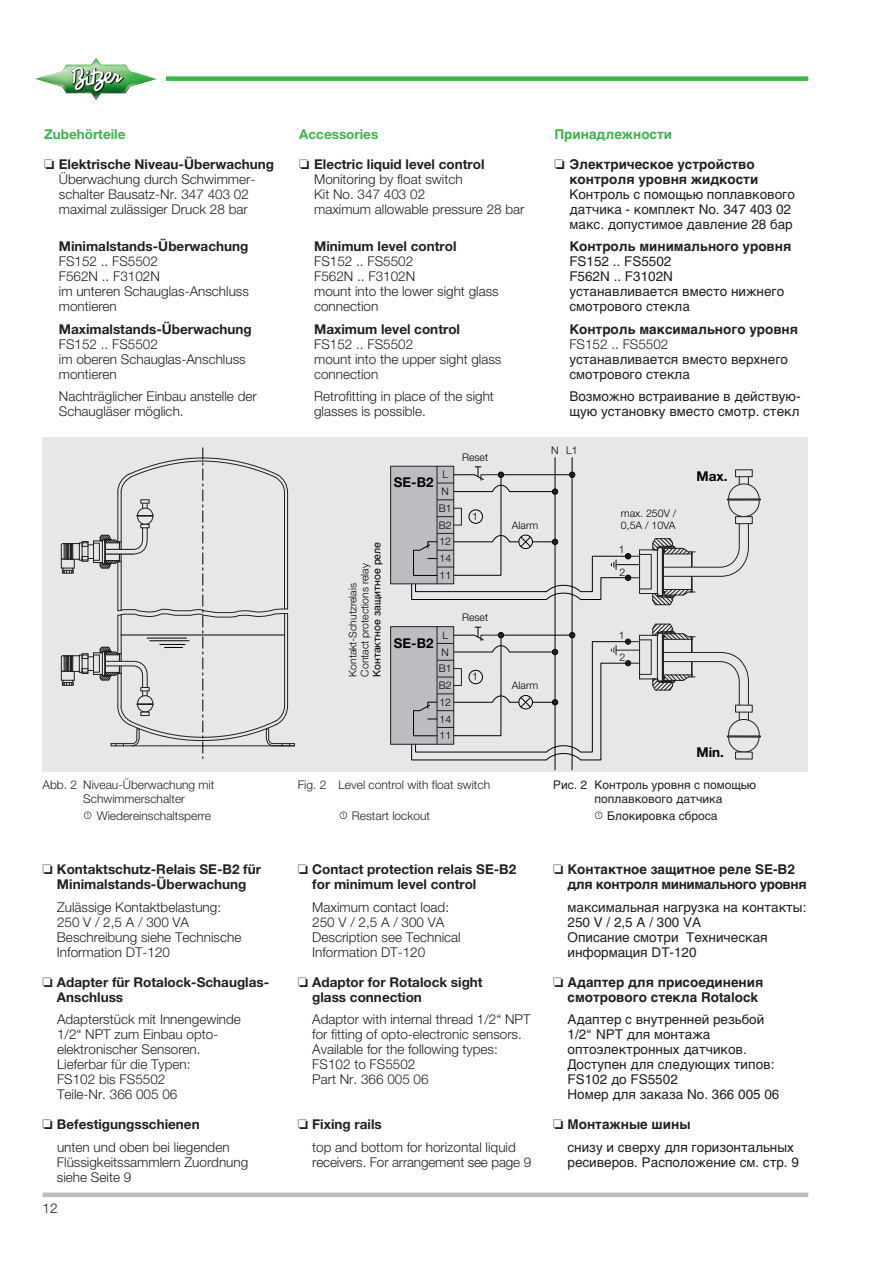
<style>
.page{position:relative;width:893px;height:1263px;background:#fff}
.page>*{position:absolute;margin:0;border:0;box-sizing:border-box;transform-origin:0 0}
.t1{font:300 13.5px/15px "Helvetica Neue";color:#231f20}
.t2{font:13.5px/15px "Helvetica Cyr Upright";color:#231f20}
.t3{font:700 13.5px/15px "Helvetica Neue";color:#231f20}
.t4{font:700 13.5px/15px "Helvetica Cyr";color:#231f20}
.t5{font:700 13.5px/15px "Helvetica Cyr";letter-spacing:-.03em;color:#231f20}
.t6{font:700 13.5px "Helvetica Neue";color:#3ab54a}
.t7{font:700 13.5px "Helvetica Neue";color:#010202}
.t8{font:700 13.5px "Helvetica Cyr";color:#3ab54a}
.t9{font:300 12px/14.4px "Helvetica Neue";color:#231f20}
.t10{font:12px/14.7px "Helvetica Cyr Upright";color:#231f20}
.t11{font:300 10.5px/12.1px "Helvetica Neue";color:#010202}
.t12{font:10.5px "Helvetica Cyr Upright";color:#010202}
.t13{font:300 6px "Helvetica Neue";color:#231f20}
.s1{font-weight:700}
</style>
<div class="page">
<div style="left:43px;top:437px;width:765px;height:334px;background:#e6e7e9"></div>
<hr style="left:554px;top:457px;width:1px;height:313px;background:#010202">
<hr style="left:571px;top:457px;width:1px;height:313px;background:#010202">
<div style="left:390px;top:466px;width:64px;height:118px;background:#bcbdc0;border:1px solid #231f20"></div>
<div style="left:390px;top:626px;width:64px;height:119px;background:#bcbdc0;border:1px solid #231f20"></div>
<svg style="left:411px;top:466px;width:350px;height:305px"></svg>
<div style="left:468px;top:509px;width:15px;height:15px;border:1px solid #010202;border-radius:50%"></div>
<div style="left:468px;top:670px;width:15px;height:14px;border:1px solid #010202;border-radius:50%"></div>
<svg style="left:61px;top:448px;width:234px;height:311px"></svg>
<hr style="left:43px;top:1193px;width:765px;height:4px;background:#bcbdc0">
<div style="left:84px;top:811px;width:7px;height:8px;border:1px solid #231f20;border-radius:50%"></div>
<div style="left:339px;top:811px;width:8px;height:8px;border:1px solid #231f20;border-radius:50%"></div>
<div style="left:594px;top:811px;width:8px;height:8px;border:1px solid #231f20;border-radius:50%"></div>
<img style="left:35px;top:58px;width:122px;height:42px">
<div style="left:166px;top:76px;width:642px;height:5px;background:#3ab54a"></div>
<p class="t6" style="left:44px;top:129px;width:83px">Zubehörteile</p>
<p class="t1" style="left:59px;top:158px;width:217px;text-indent:-15px">❏ <span class="s1">Elektrische Niveau-Überwachung<br></span>Überwachung durch Schwimmer&shy;schalter Bausatz-Nr. 347 403 02 maximal zulässiger Druck 28 bar</p>
<p class="t3" style="left:59px;top:240px;width:191px">Minimalstands-Überwachung</p>
<p class="t1" style="left:59px;top:255px;width:191px">FS152 .. FS5502<br>F562N .. F3102N<br>im unteren Schauglas-Anschluss montieren</p>
<p class="t3" style="left:59px;top:323px;width:194px">Maximalstands-Überwachung</p>
<p class="t1" style="left:59px;top:338px;width:188px">FS152 .. FS5502<br>im oberen Schauglas-Anschluss montieren</p>
<p class="t1" style="left:59px;top:390px;width:199px">Nachträglicher Einbau anstelle der<br>Schaugläser möglich.</p>
<p class="t6" style="left:299px;top:129px;width:80px">Accessories</p>
<p class="t1" style="left:314px;top:158px;width:212px;text-indent:-15px">❏ <span class="s1">Electric liquid level control<br></span>Monitoring by float switch<br>Kit No. 347 403 02<br>maximum allowable pressure 28 bar</p>
<p class="t3" style="left:314px;top:240px;width:144px">Minimum level control</p>
<p class="t1" style="left:314px;top:255px;width:186px">FS152 .. FS5502<br>F562N .. F3102N<br>mount into the lower sight glass connection</p>
<p class="t3" style="left:314px;top:323px;width:147px">Maximum level control</p>
<p class="t1" style="left:314px;top:338px;width:189px">FS152 .. FS5502<br>mount into the upper sight glass connection</p>
<p class="t1" style="left:314px;top:390px;width:181px">Retrofitting in place of the sight glasses is possible.</p>
<p class="t11" style="left:442px;top:470px;width:7px">L</p>
<p class="t7" style="left:394px;top:478px;width:41px">SE-B2</p>
<p class="t11" style="left:439px;top:484px;width:14px;line-height:16.6px">N<br>B1</p>
<p class="t11" style="left:439px;top:520px;width:14px">B2</p>
<p class="t11" style="left:462px;top:452px;width:28px">Reset</p>
<p class="t11" style="left:472px;top:511px;width:7px">1</p>
<p class="t11" style="left:512px;top:520px;width:28px">Alarm</p>
<p class="t8" style="left:554px;top:129px;width:119px">Принадлежности</p>
<p class="t4" style="left:554px;top:158px;width:205px;text-align:right">❏ Электрическое устройство контроля уровня жидкости</p>
<p class="t2" style="left:569px;top:188px;width:227px">Контроль с помощью поплавкового датчика - комплект No. 347 403 02 макс. допустимое давление 28 бар</p>
<p class="t4" style="left:569px;top:241px;width:223px">Контроль минимального уровня</p>
<p class="t2" style="left:569px;top:256px;width:216px">FS152 .. FS5502<br>F562N .. F3102N устанавливается вместо нижнего смотрового стекла</p>
<p class="t4" style="left:569px;top:323px;width:230px">Контроль максимального уровня</p>
<p class="t1" style="left:569px;top:338px;width:101px">FS152 .. FS5502</p>
<p class="t2" style="left:569px;top:353px;width:220px">устанавливается вместо верхнего смотрового стекла</p>
<p class="t2" style="left:569px;top:391px;width:233px">Возможно встраивание в действую&shy;щую установку вместо смотр. стекл</p>
<p class="t11" style="left:551px;top:445px;width:28px">N L1</p>
<p class="t11" style="left:621px;top:508px;width:57px">max. 250V /<br>0,5A / 10VA</p>
<p class="t7" style="left:696px;top:472px;width:32px">Max.</p>
<p class="t11" style="left:439px;top:537px;width:13px">12</p>
<p class="t12" style="left:373px;top:677px;width:136px;rotate:-90deg">Контактное защитное реле</p>
<p class="t11" style="left:618px;top:539px;width:8px;line-height:22.5px">1<br>2</p>
<p class="t11" style="left:439px;top:551px;width:13px;line-height:16.8px">14<br>11</p>
<p class="t11" style="left:347px;top:677px;width:115px;rotate:-90deg">Kontakt-Schutzrelais<br>Contact protections relay</p>
<p class="t11" style="left:462px;top:613px;width:28px">Reset</p>
<p class="t11" style="left:442px;top:630px;width:7px">L</p>
<p class="t11" style="left:618px;top:625px;width:8px;line-height:22.5px">1<br>2</p>
<p class="t7" style="left:394px;top:638px;width:41px">SE-B2</p>
<p class="t11" style="left:439px;top:645px;width:14px;line-height:16.6px">N<br>B1</p>
<p class="t11" style="left:472px;top:671px;width:7px">1</p>
<p class="t11" style="left:439px;top:680px;width:14px">B2</p>
<p class="t11" style="left:512px;top:680px;width:28px">Alarm</p>
<p class="t11" style="left:439px;top:697px;width:13px">12</p>
<p class="t11" style="left:439px;top:711px;width:13px;line-height:16.8px">14<br>11</p>
<p class="t7" style="left:696px;top:747px;width:29px">Min.</p>
<p class="t9" style="left:83px;top:778px;width:133px;text-indent:-41px">Abb. 2 Niveau-Überwachung mit<br>Schwimmerschalter</p>
<p class="t9" style="left:298px;top:778px;width:194px">Fig. 2 Level control with float switch</p>
<p class="t10" style="left:594px;top:778px;width:163px;text-indent:-41px">Рис. 2 Контроль уровня с помощью поплавкового датчика</p>
<p class="t9" style="left:86px;top:809px;width:126px"><sup>1</sup> Wiedereinschaltsperre</p>
<p class="t9" style="left:352px;top:809px;width:80px">Restart lockout</p>
<p class="t13" style="left:342px;top:813px;width:5px">1</p>
<p class="t10" style="left:607px;top:810px;width:112px">Блокировка сброса</p>
<p class="t13" style="left:597px;top:813px;width:5px">1</p>
<p class="t3" style="left:43px;top:863px;width:220px;text-align:center">❏ Kontaktschutz-Relais SE-B2 für<br>Minimalstands-Überwachung</p>
<p class="t1" style="left:57px;top:901px;width:186px">Zulässige Kontaktbelastung:<br>250 V / 2,5 A / 300 VA<br>Beschreibung siehe Technische<br>Information DT-120</p>
<p class="t3" style="left:57px;top:975px;width:214px;text-indent:-14px">❏ Adapter für Rotalock-Schauglas-<br>Anschluss</p>
<p class="t1" style="left:57px;top:1013px;width:185px">Adapterstück mit Innengewinde<br>1/2“ NPT zum Einbau opto&shy;elektronischer Sensoren.<br>Lieferbar für die Typen:<br>FS102 bis FS5502<br>Teile-Nr. 366 005 06</p>
<p class="t1" style="left:57px;top:1114px;width:174px;line-height:22.5px;text-indent:-14px">❏ <span class="s1">Befestigungsschienen </span>unten und oben bei liegenden</p>
<p class="t1" style="left:57px;top:1156px;width:193px">Flüssigkeitssammlern Zuordnung siehe Seite 9</p>
<p class="t1" style="left:43px;top:1202px;width:17px">12</p>
<p class="t3" style="left:312px;top:863px;width:205px;text-indent:-14px">❏ Contact protection relais SE-B2 for minimum level control</p>
<p class="t1" style="left:312px;top:901px;width:150px">Maximum contact load:<br>250 V / 2,5 A / 300 VA<br>Description see Technical<br>Information DT-120</p>
<p class="t3" style="left:312px;top:975px;width:172px;text-indent:-14px">❏ Adaptor for Rotalock sight glass connection</p>
<p class="t1" style="left:312px;top:1013px;width:220px">Adaptor with internal thread 1/2“ NPT for fitting of opto-electronic sensors.<br>Available for the following types:<br>FS102 to FS5502<br>Part Nr. 366 005 06</p>
<p class="t1" style="left:312px;top:1114px;width:205px;line-height:22.5px;text-indent:-14px">❏ <span class="s1">Fixing rails<br></span>top and bottom for horizontal liquid</p>
<p class="t1" style="left:312px;top:1156px;width:220px">receivers. For arrangement see page 9</p>
<p class="t5" style="left:567px;top:863px;width:240px;text-indent:-14px">❏ Контактное защитное реле SE-B2 для контроля минимального уровня</p>
<p class="t2" style="left:567px;top:901px;width:240px">максимальная нагрузка на контакты:<br>250 V / 2,5 A / 300 VA<br>Описание смотри Техническая информация DT-120</p>
<p class="t4" style="left:567px;top:976px;width:197px;text-indent:-14px">❏ Адаптер для присоединения смотрового стекла Rotalock</p>
<p class="t2" style="left:567px;top:1013px;width:213px">Адаптер с внутренней резьбой<br>1/2“ NPT для монтажа оптоэлектронных датчиков.<br>Доступен для следующих типов:<br>FS102 до FS5502<br>Номер для заказа Nо. 366 005 06</p>
<p class="t4" style="left:553px;top:1118px;width:139px">❏ Монтажные шины</p>
<p class="t2" style="left:567px;top:1141px;width:233px">снизу и сверху для горизонтальных ресиверов. Расположение см. стр. 9</p>
</div>
